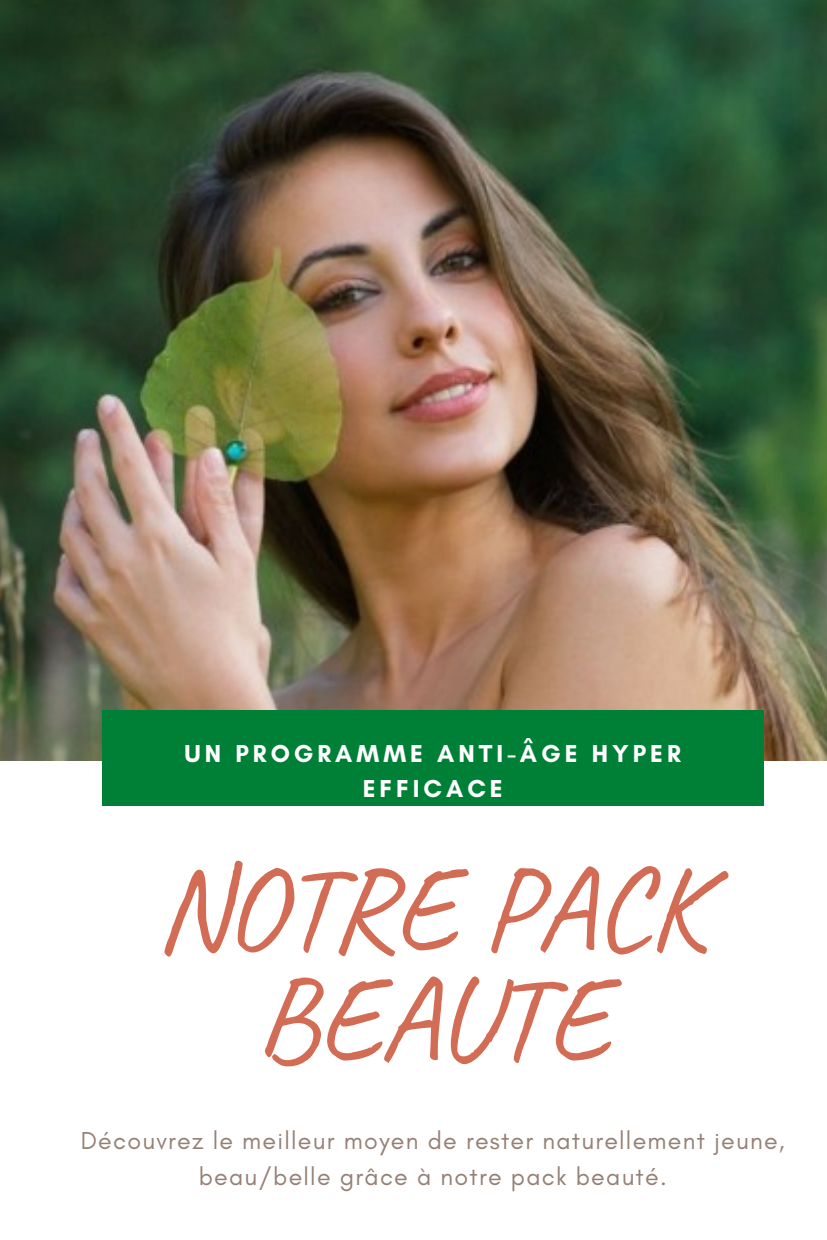
<style>
.page{position:relative;width:827px;height:1240px;background:#fff}
.page>*{position:absolute;margin:0;border:0;box-sizing:border-box;transform-origin:0 0}
.t1{font:119.7px/110.1px "Caveat";letter-spacing:-.02em;color:#d26c55;text-align:center}
.t2{font:25.05px/35.1px "Glacial Indifference";letter-spacing:.05em;color:#958075;text-align:center}
.t3{font:700 25.05px/34.8px "Glacial Indifference";letter-spacing:.16em;color:#fff;text-align:center}
</style>
<div class="page">
<img style="left:0;top:0;width:827px;height:760px">
<div style="left:102px;top:711px;width:661px;height:95px;background:#008037"></div>
<p class="t3" style="left:185px;top:736px;width:498px">UN PROGRAMME ANTI-ÂGE HYPER<br>EFFICACE</p>
<p class="t1" style="left:159px;top:853px;width:550px">NOTRE PACK<br>BEAUTE</p>
<p class="t2" style="left:81px;top:1123px;width:705px">Découvrez le meilleur moyen de rester naturellement jeune, beau/belle grâce à notre pack beauté.</p>
</div>
